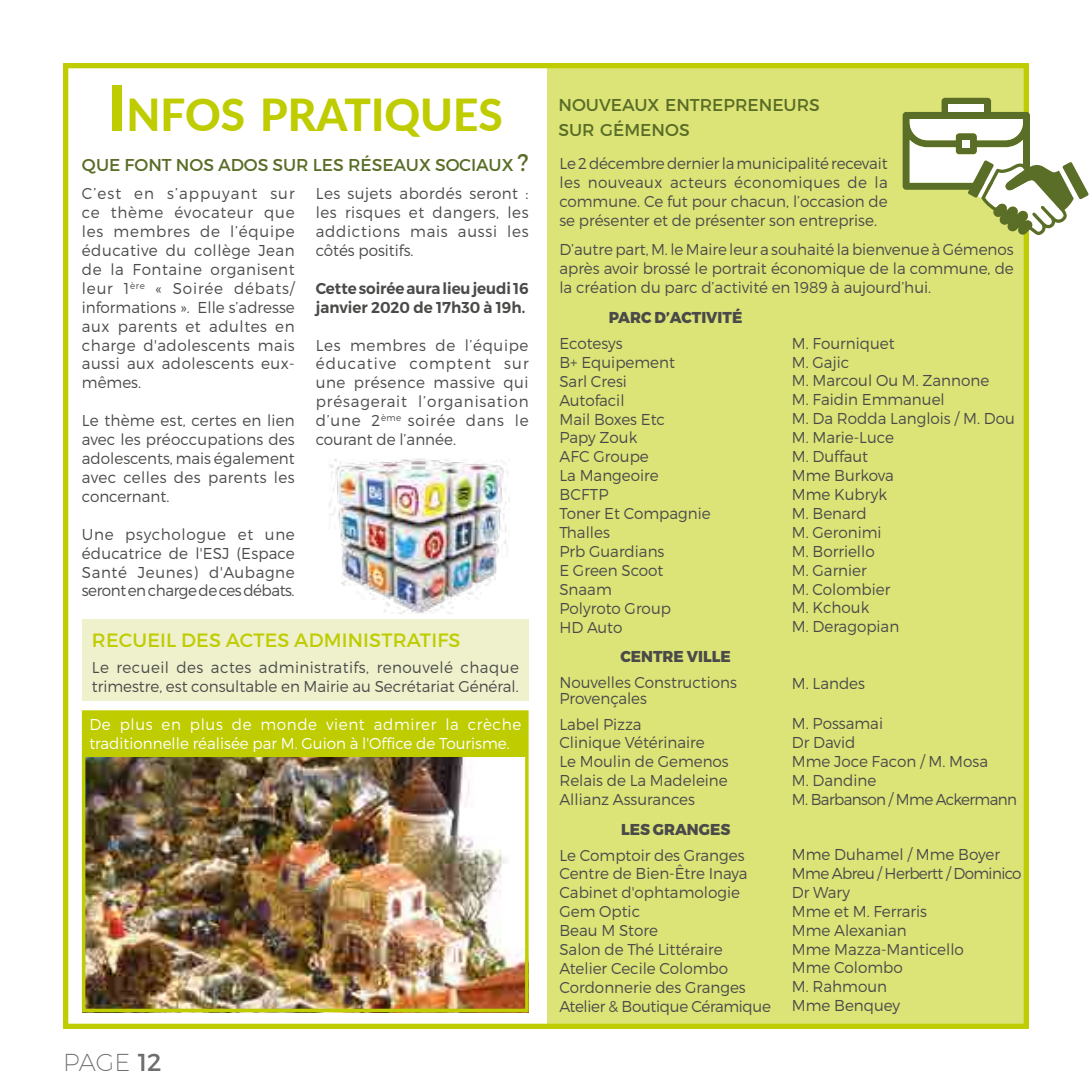
<style>
.page{position:relative;width:1092px;height:1092px;background:#fff}
.page>*{position:absolute;margin:0;border:0;box-sizing:border-box;transform-origin:0 0}
.t1{font:800 44.1px "Lato";color:#becc00}
.t2{font:200 24.5px "Montserrat";color:#6d6d6c}
.t3{font:19.25px "Montserrat";letter-spacing:.01em;color:#becc00}
.t4{font:17.15px/24.5px "Montserrat";color:#5a6d27}
.t5{font:300 15.75px/18.9px "Montserrat";color:#4a4a49;scale:.96 1}
.t6{font:300 15.75px/18.9px "Montserrat";color:#fff;scale:.96 1}
.t7{font:600 15.75px/18.9px "Montserrat";letter-spacing:-.005em;color:#4a4a49;scale:.96 1}
.t8{font:800 15.75px "Montserrat";color:#4a4a49;scale:.96 1}
.s1{font-size:63px}
.s2{font-size:24.5px}
.s3{font-weight:400}
</style>
<div class="page">
<img style="left:87px;top:756px;width:436px;height:251px">
<div style="left:84px;top:712px;width:443px;height:44px;background:#becc00"></div>
<div style="left:547px;top:67px;width:477px;height:960px;background:#dce478"></div>
<div style="left:82px;top:619px;width:446px;height:81px;background:#eff1cc"></div>
<div style="left:63px;top:63px;width:965px;height:965px;border:5px solid #becc00"></div>
<img style="left:329px;top:458px;width:181px;height:156px">
<svg style="left:902px;top:98px;width:186px;height:137px"></svg>
<div style="left:82px;top:710px;width:446px;height:302px;border:4px solid #becc00"></div>
<h1 class="t1" style="left:108px;top:82px;width:396px"><span class="s1">I</span>NFOS PRATIQUES</h1>
<p class="t4" style="left:82px;top:153px;width:448px">QUE FONT NOS ADOS SUR LES RÉSEAUX SOCIAUX <span class="s2">?</span></p>
<p class="t5" style="left:82px;top:184px;width:223px;text-align:justify">C’est en s’appuyant sur ce thème évocateur que les membres de l’équipe éducative du collège Jean de la Fontaine organisent leur 1<sup>ère</sup> « Soirée débats/ informations ». Elle s’adresse aux parents et adultes en charge d'adolescents mais aussi aux adolescents eux&shy;mêmes.</p>
<p class="t5" style="left:82px;top:411px;width:223px;text-align:justify">Le thème est, certes en lien avec les préoccupations des adolescents, mais également avec celles des parents les concernant.</p>
<p class="t5" style="left:82px;top:524px;width:223px;text-align:justify">Une psychologue et une éducatrice de l'ESJ (Espace Santé Jeunes) d'Aubagne seront en charge de ces débats.</p>
<p class="t5" style="left:316px;top:184px;width:223px;text-align:justify">Les sujets abordés seront : les risques et dangers, les addictions mais aussi les côtés positifs.</p>
<p class="t7" style="left:316px;top:279px;width:223px">Cette soirée aura lieu jeudi 16 janvier 2020 de 17h30 à 19h.</p>
<p class="t5" style="left:316px;top:335px;width:223px;text-align:justify">Les membres de l’équipe éducative comptent sur une présence massive qui présagerait l’organisation d’une 2<sup>ème</sup> soirée dans le courant de l’année.</p>
<p class="t3" style="left:92px;top:628px;width:370px">RECUEIL DES ACTES ADMINISTRATIFS</p>
<p class="t5" style="left:92px;top:657px;width:446px">Le recueil des actes administratifs, renouvelé chaque trimestre, est consultable en Mairie au Secrétariat Général.</p>
<p class="t6" style="left:89px;top:714px;width:451px">De plus en plus de monde vient admirer la crèche traditionnelle réalisée par M. Guion à l'Office de Tourisme.</p>
<h2 class="t2" style="left:63px;top:1047px;width:100px">PAGE <span class="s3">12</span></h2>
<p class="t4" style="left:558px;top:93px;width:263px">NOUVEAUX ENTREPRENEURS<br>SUR GÉMENOS</p>
<p class="t5" style="left:559px;top:154px;width:343px;text-align:justify">Le 2 décembre dernier la municipalité recevait les nouveaux acteurs économiques de la commune. Ce fut pour chacun, l’occasion de se présenter et de présenter son entreprise.</p>
<p class="t5" style="left:559px;top:240px;width:475px;text-align:justify">D’autre part, M. le Maire leur a souhaité la bienvenue à Gémenos après avoir brossé le portrait économique de la commune, de la création du parc d’activité en 1989 à aujourd’hui.</p>
<p class="t8" style="left:608px;top:307px;width:141px">PARC D’ACTIVITÉ</p>
<p class="t5" style="left:559px;top:333px;width:159px">Ecotesys<br>B+ Equipement<br>Sarl Cresi<br>Autofacil<br>Mail Boxes Etc<br>Papy Zouk<br>AFC Groupe<br>La Mangeoire<br>BCFTP<br>Toner Et Compagnie<br>Thalles<br>Prb Guardians<br>E Green Scoot<br>Snaam<br>Polyroto Group<br>HD Auto</p>
<p class="t8" style="left:620px;top:646px;width:116px">CENTRE VILLE</p>
<p class="t5" style="left:559px;top:674px;width:186px;line-height:15.8px">Nouvelles Constructions<br>Provençales</p>
<p class="t5" style="left:559px;top:714px;width:178px">Label Pizza<br>Clinique Vétérinaire<br>Le Moulin de Gemenos<br>Relais de La Madeleine<br>Allianz Assurances</p>
<p class="t8" style="left:621px;top:819px;width:115px">LES GRANGES</p>
<p class="t5" style="left:559px;top:845px;width:222px">Le Comptoir des Granges<br>Centre de Bien-Être Inaya<br>Cabinet d'ophtamologie<br>Gem Optic<br>Beau M Store<br>Salon de Thé Littéraire<br>Atelier Cecile Colombo<br>Cordonnerie des Granges<br>Atelier &amp; Boutique Céramique</p>
<p class="t5" style="left:791px;top:333px;width:234px">M. Fourniquet<br>M. Gajic<br>M. Marcoul Ou M. Zannone<br>M. Faidin Emmanuel<br>M. Da Rodda Langlois / M. Dou<br>M. Marie-Luce<br>M. Duffaut<br>Mme Burkova<br>Mme Kubryk<br>M. Benard<br>M. Geronimi<br>M. Borriello<br>M. Garnier<br>M. Colombier<br>M. Kchouk<br>M. Deragopian</p>
<p class="t5" style="left:791px;top:673px;width:78px">M. Landes</p>
<p class="t5" style="left:791px;top:713px;width:236px">M. Possamai<br>Dr David<br>Mme Joce Facon / M. Mosa<br>M. Dandine<br>M. Barbanson / Mme Ackermann</p>
<p class="t5" style="left:791px;top:844px;width:241px">Mme Duhamel / Mme Boyer<br>Mme Abreu / Herbertt / Dominico<br>Dr Wary<br>Mme et M. Ferraris<br>Mme Alexanian<br>Mme Mazza-Manticello<br>Mme Colombo<br>M. Rahmoun<br>Mme Benquey</p>
</div>
